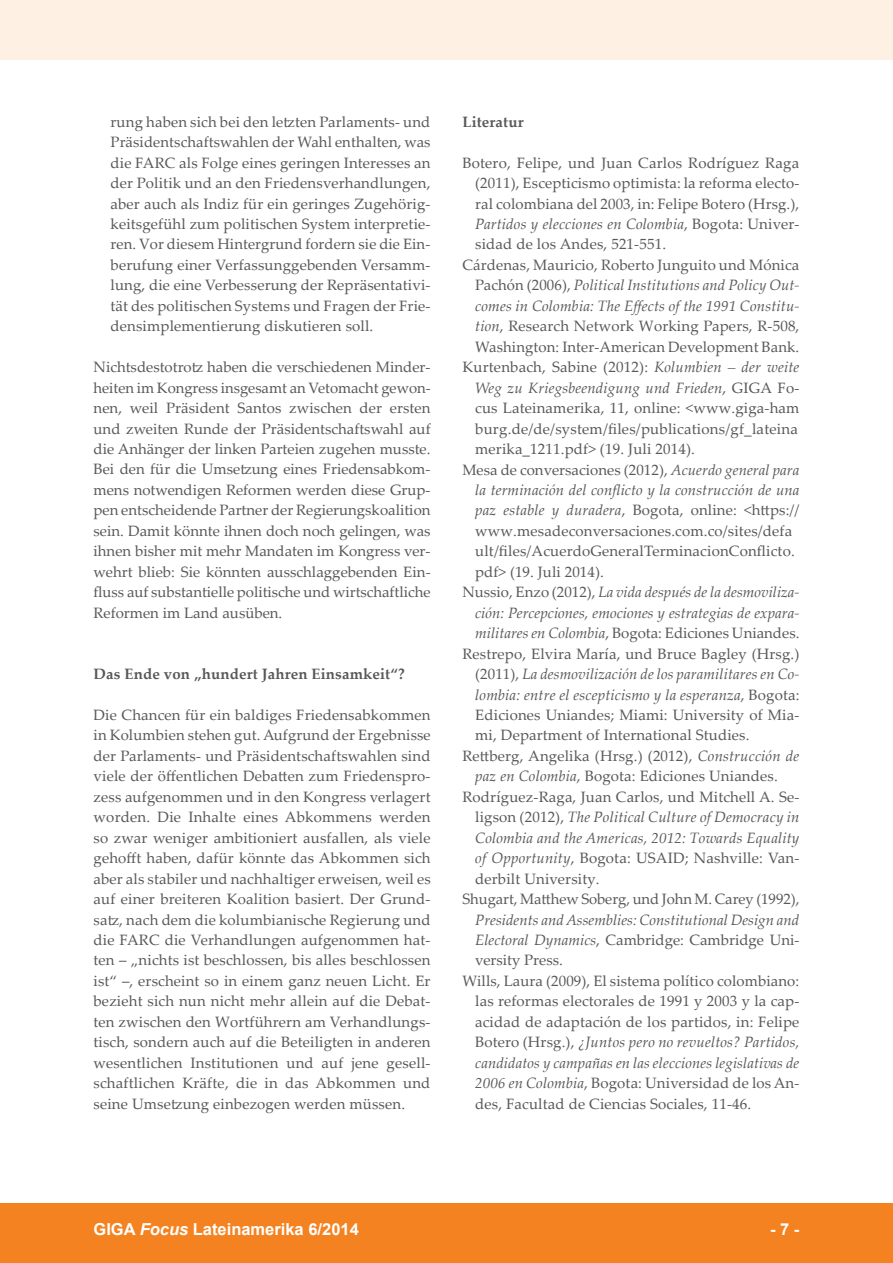
<style>
.page{position:relative;width:893px;height:1263px;background:#fff}
.page>*{position:absolute;margin:0;border:0;box-sizing:border-box;transform-origin:0 0}
.t1{font:700 16.5px "Arial";color:#fff}
.t2{font:15px/20.4px "Palatino Linotype";letter-spacing:.01em;color:#57585a;text-align:justify}
.t3{font:italic 15px "Palatino Linotype";letter-spacing:.01em;color:#57585a}
.t4{font:700 15px "Palatino Linotype";letter-spacing:.01em;color:#57585a}
.s1{font-style:normal}
.s2{font-style:italic}
</style>
<div class="page">
<div style="left:0;top:1203px;width:893px;height:60px;background:#f58220"></div>
<div style="left:0;top:0;width:893px;height:60px;background:#fef0e2"></div>
<p class="t2" style="left:111px;top:111px;width:321px">rung haben sich bei den letzten Parlaments- und Präsidentschaftswahlen der Wahl enthalten, was die FARC als Folge eines geringen Interesses an der Politik und an den Friedensverhandlungen, aber auch als Indiz für ein geringes Zugehörig&shy;keitsgefühl zum politischen System interpretie&shy;ren. Vor diesem Hintergrund fordern sie die Ein&shy;berufung einer Verfassunggebenden Versamm&shy;lung, die eine Verbesserung der Repräsentativi&shy;tät des politischen Systems und Fragen der Frie&shy;densimplementierung diskutieren soll.</p>
<p class="t2" style="left:94px;top:356px;width:339px">Nichtsdestotrotz haben die verschiedenen Minder&shy;heiten im Kongress insgesamt an Vetomacht gewon&shy;nen, weil Präsident Santos zwischen der ersten und zweiten Runde der Präsidentschaftswahl auf die Anhänger der linken Parteien zugehen musste.<br>Bei den für die Umsetzung eines Friedensabkom&shy;mens notwendigen Reformen werden diese Grup&shy;pen entscheidende Partner der Regierungskoalition sein. Damit könnte ihnen doch noch gelingen, was ihnen bisher mit mehr Mandaten im Kongress ver&shy;wehrt blieb: Sie könnten ausschlaggebenden Ein&shy;fluss auf substantielle politische und wirtschaftliche Reformen im Land ausüben.</p>
<p class="t4" style="left:94px;top:663px;width:313px">Das Ende von „hundert Jahren Einsamkeit“?</p>
<p class="t2" style="left:94px;top:704px;width:339px">Die Chancen für ein baldiges Friedensabkommen in Kolumbien stehen gut. Aufgrund der Ergebnisse der Parlaments- und Präsidentschaftswahlen sind viele der öffentlichen Debatten zum Friedenspro&shy;zess aufgenommen und in den Kongress verlagert worden. Die Inhalte eines Abkommens werden so zwar weniger ambitioniert ausfallen, als viele gehofft haben, dafür könnte das Abkommen sich aber als stabiler und nachhaltiger erweisen, weil es auf einer breiteren Koalition basiert. Der Grund&shy;satz, nach dem die kolumbianische Regierung und die FARC die Verhandlungen aufgenommen hat&shy;ten – „nichts ist beschlossen, bis alles beschlossen ist“ –, erscheint so in einem ganz neuen Licht. Er bezieht sich nun nicht mehr allein auf die Debat&shy;ten zwischen den Wortführern am Verhandlungs&shy;tisch, sondern auch auf die Beteiligten in anderen wesentlichen Institutionen und auf jene gesell&shy;schaftlichen Kräfte, die in das Abkommen und seine Umsetzung einbezogen werden müssen.</p>
<p class="t4" style="left:462px;top:111px;width:63px">Literatur</p>
<p class="t2" style="left:462px;top:152px;width:338px">Botero, Felipe, und Juan Carlos Rodríguez Raga</p>
<p class="t2" style="left:475px;top:172px;width:326px">(2011), Escepticismo optimista: la reforma electo-</p>
<p class="t2" style="left:475px;top:193px;width:326px">ral colombiana del 2003, in: Felipe Botero (Hrsg.),</p>
<p class="t3" style="left:475px;top:213px;width:326px">Partidos y elecciones en Colombia<span class="s1">, Bogota: Univer-</span></p>
<p class="t2" style="left:475px;top:234px;width:192px">sidad de los Andes, 521-551.</p>
<p class="t2" style="left:462px;top:254px;width:338px">Cárdenas, Mauricio, Roberto Junguito und Mónica</p>
<p class="t3" style="left:475px;top:275px;width:326px"><span class="s1">Pachón (2006),</span> Political Institutions and Policy Out-</p>
<p class="t3" style="left:475px;top:295px;width:326px">comes in Colombia: The Effects of the 1991 Constitu-</p>
<p class="t2" style="left:475px;top:315px;width:326px"><span class="s2">tion</span>, Research Network Working Papers, R-508,</p>
<p class="t2" style="left:475px;top:336px;width:326px">Washington: Inter-American Development Bank.</p>
<p class="t2" style="left:462px;top:356px;width:338px">Kurtenbach, Sabine (2012): <span class="s2">Kolumbien – der weite</span></p>
<p class="t3" style="left:475px;top:377px;width:326px">Weg zu Kriegsbeendigung und Frieden<span class="s1">, GIGA Fo-</span></p>
<p class="t2" style="left:475px;top:397px;width:326px">cus Lateinamerika, 11, online: &lt;www.giga-ham</p>
<p class="t2" style="left:475px;top:418px;width:324px">burg.de/de/system/files/publications/gf_lateina</p>
<p class="t2" style="left:475px;top:438px;width:221px">merika_1211.pdf&gt; (19. Juli 2014).</p>
<p class="t2" style="left:462px;top:459px;width:338px">Mesa de conversaciones (2012), <span class="s2">Acuerdo general para</span></p>
<p class="t3" style="left:475px;top:479px;width:326px">la terminación del conflicto y la construcción de una</p>
<p class="t2" style="left:475px;top:499px;width:326px"><span class="s2">paz estable y duradera</span>, Bogota, online: &lt;https://</p>
<p class="t2" style="left:475px;top:520px;width:318px">www.mesadeconversaciones.com.co/sites/defa</p>
<p class="t2" style="left:475px;top:540px;width:321px">ult/files/AcuerdoGeneralTerminacionConflicto.</p>
<p class="t2" style="left:475px;top:561px;width:130px">pdf&gt; (19. Juli 2014).</p>
<p class="t3" style="left:462px;top:581px;width:338px"><span class="s1">Nussio, Enzo (2012),</span> La vida después de la desmoviliza-</p>
<p class="t3" style="left:475px;top:602px;width:326px">ción: Percepciones, emociones y estrategias de expara-</p>
<p class="t2" style="left:475px;top:622px;width:326px"><span class="s2">militares en Colombia</span>, Bogota: Ediciones Uniandes.</p>
<p class="t2" style="left:462px;top:643px;width:338px">Restrepo, Elvira María, und Bruce Bagley (Hrsg.)</p>
<p class="t3" style="left:475px;top:663px;width:326px"><span class="s1">(2011),</span> La desmovilización de los paramilitares en Co-</p>
<p class="t3" style="left:475px;top:684px;width:326px">lombia: entre el escepticismo y la esperanza<span class="s1">, Bogota:</span></p>
<p class="t2" style="left:475px;top:704px;width:326px">Ediciones Uniandes; Miami: University of Mia-</p>
<p class="t2" style="left:475px;top:724px;width:276px">mi, Department of International Studies.</p>
<p class="t2" style="left:462px;top:745px;width:338px">Rettberg, Angelika (Hrsg.) (2012), <span class="s2">Construcción de</span></p>
<p class="t2" style="left:475px;top:765px;width:304px"><span class="s2">paz en Colombia</span>, Bogota: Ediciones Uniandes.</p>
<p class="t2" style="left:462px;top:786px;width:338px">Rodríguez-Raga, Juan Carlos, und Mitchell A. Se-</p>
<p class="t3" style="left:475px;top:806px;width:326px"><span class="s1">ligson (2012),</span> The Political Culture of Democracy in</p>
<p class="t3" style="left:475px;top:827px;width:326px">Colombia and the Americas, 2012: Towards Equality</p>
<p class="t2" style="left:475px;top:847px;width:326px"><span class="s2">of Opportunity</span>, Bogota: USAID; Nashville: Van-</p>
<p class="t2" style="left:475px;top:868px;width:126px">derbilt University.</p>
<p class="t2" style="left:462px;top:888px;width:338px">Shugart, Matthew Soberg, und John M. Carey (1992),</p>
<p class="t3" style="left:475px;top:909px;width:326px">Presidents and Assemblies: Constitutional Design and</p>
<p class="t2" style="left:475px;top:929px;width:326px"><span class="s2">Electoral Dynamics</span>, Cambridge: Cambridge Uni-</p>
<p class="t2" style="left:475px;top:949px;width:89px">versity Press.</p>
<p class="t2" style="left:462px;top:970px;width:338px">Wills, Laura (2009), El sistema político colombiano:</p>
<p class="t2" style="left:475px;top:990px;width:326px">las reformas electorales de 1991 y 2003 y la cap-</p>
<p class="t2" style="left:475px;top:1011px;width:326px">acidad de adaptación de los partidos, in: Felipe</p>
<p class="t3" style="left:475px;top:1031px;width:326px"><span class="s1">Botero (Hrsg.),</span> ¿Juntos pero no revueltos? Partidos,</p>
<p class="t3" style="left:475px;top:1052px;width:326px">candidatos y campañas en las elecciones legislativas de</p>
<p class="t2" style="left:475px;top:1072px;width:326px"><span class="s2">2006 en Colombia</span>, Bogota: Universidad de los An-</p>
<p class="t2" style="left:475px;top:1093px;width:277px">des, Facultad de Ciencias Sociales, 11-46.</p>
<p class="t1" style="left:94px;top:1218px;width:267px">GIGA <span class="s2">Focus</span> Lateinamerika 6/2014</p>
<p class="t1" style="left:770px;top:1218px;width:31px">- 7 -</p>
</div>
